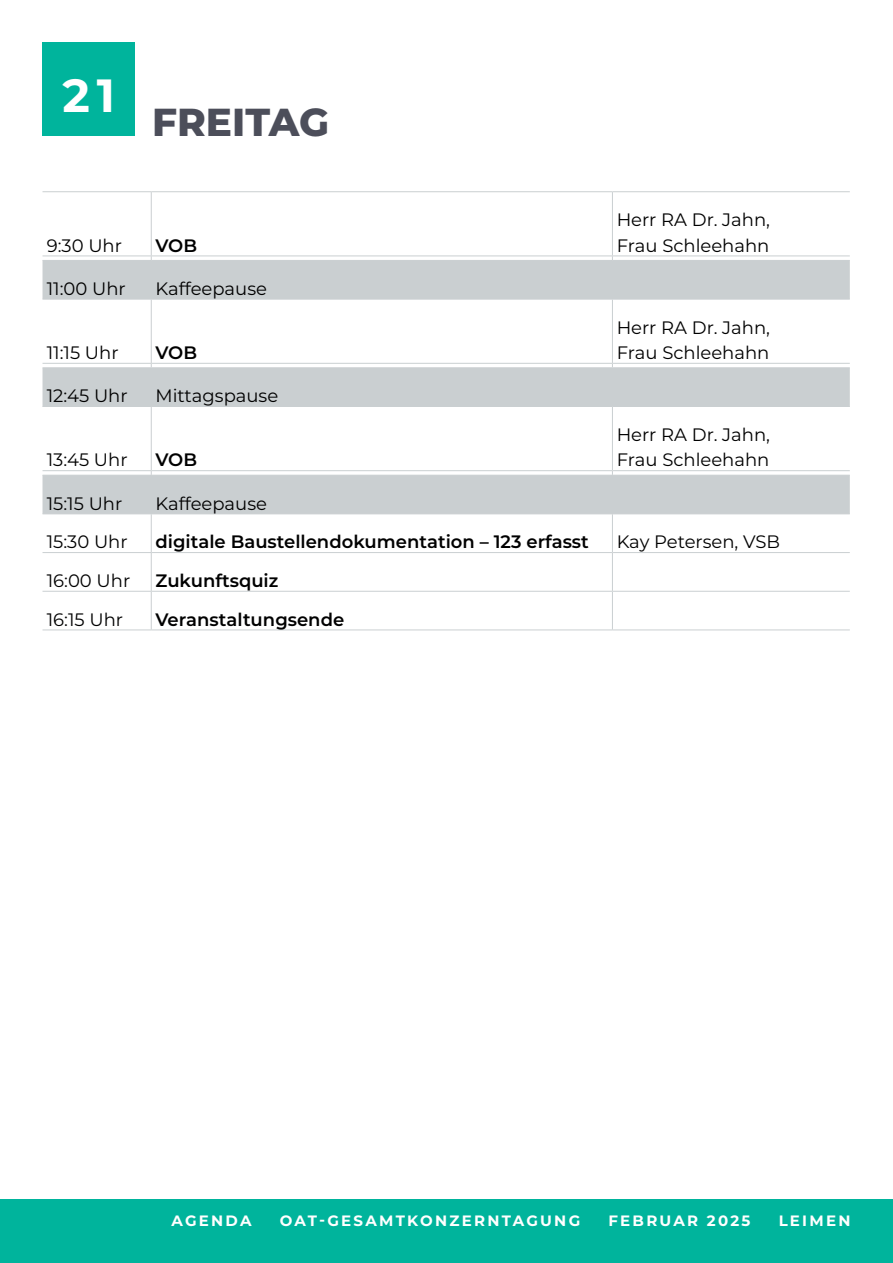
<style>
.page{position:relative;width:893px;height:1263px;background:#fff}
.page>*{position:absolute;margin:0;border:0;box-sizing:border-box;transform-origin:0 0}
.t1{font:700 46.5px "Montserrat";color:#fff}
.t2{font:800 39px "Montserrat";color:#4c4e5a}
.t3{font:18px/25.5px "Montserrat";color:#000}
.t4{font:600 18px "Montserrat";color:#000}
.t5{font:700 15px "Montserrat";letter-spacing:.15em;color:#fff}
</style>
<div class="page">
<div style="left:0;top:1200px;width:893px;height:63px;background:#00b49c"></div>
<div style="left:43px;top:43px;width:92px;height:93px;background:#00b49c"></div>
<svg style="left:43px;top:261px;width:807px;height:252px"></svg>
<hr style="left:43px;top:191px;width:108px;height:1px;background:#cacfd1">
<hr style="left:151px;top:191px;width:461px;height:1px;background:#cacfd1">
<hr style="left:151px;top:192px;width:1px;height:64px;background:#cacfd1">
<hr style="left:612px;top:191px;width:238px;height:1px;background:#cacfd1">
<hr style="left:612px;top:192px;width:1px;height:64px;background:#cacfd1">
<hr style="left:43px;top:256px;width:108px;height:1px;background:#cacfd1">
<hr style="left:151px;top:256px;width:461px;height:1px;background:#cacfd1">
<hr style="left:612px;top:256px;width:238px;height:1px;background:#cacfd1">
<hr style="left:43px;top:260px;width:108px;height:1px;background:#cacfd1">
<hr style="left:151px;top:260px;width:461px;height:1px;background:#cacfd1">
<hr style="left:151px;top:261px;width:1px;height:38px;background:#cacfd1">
<hr style="left:612px;top:260px;width:238px;height:1px;background:#cacfd1">
<hr style="left:612px;top:261px;width:1px;height:38px;background:#cacfd1">
<hr style="left:43px;top:299px;width:108px;height:1px;background:#cacfd1">
<hr style="left:151px;top:299px;width:461px;height:1px;background:#cacfd1">
<hr style="left:151px;top:299px;width:1px;height:64px;background:#cacfd1">
<hr style="left:612px;top:299px;width:238px;height:1px;background:#cacfd1">
<hr style="left:612px;top:299px;width:1px;height:64px;background:#cacfd1">
<hr style="left:43px;top:363px;width:108px;height:1px;background:#cacfd1">
<hr style="left:151px;top:363px;width:461px;height:1px;background:#cacfd1">
<hr style="left:612px;top:363px;width:238px;height:1px;background:#cacfd1">
<hr style="left:43px;top:367px;width:108px;height:1px;background:#cacfd1">
<hr style="left:151px;top:367px;width:461px;height:1px;background:#cacfd1">
<hr style="left:151px;top:368px;width:1px;height:38px;background:#cacfd1">
<hr style="left:612px;top:367px;width:238px;height:1px;background:#cacfd1">
<hr style="left:612px;top:368px;width:1px;height:38px;background:#cacfd1">
<hr style="left:43px;top:406px;width:108px;height:1px;background:#cacfd1">
<hr style="left:151px;top:406px;width:461px;height:1px;background:#cacfd1">
<hr style="left:151px;top:407px;width:1px;height:63px;background:#cacfd1">
<hr style="left:612px;top:406px;width:238px;height:1px;background:#cacfd1">
<hr style="left:612px;top:407px;width:1px;height:63px;background:#cacfd1">
<hr style="left:43px;top:470px;width:108px;height:1px;background:#cacfd1">
<hr style="left:151px;top:470px;width:461px;height:1px;background:#cacfd1">
<hr style="left:612px;top:470px;width:238px;height:1px;background:#cacfd1">
<hr style="left:43px;top:475px;width:108px;height:1px;background:#cacfd1">
<hr style="left:151px;top:475px;width:461px;height:1px;background:#cacfd1">
<hr style="left:151px;top:476px;width:1px;height:37px;background:#cacfd1">
<hr style="left:612px;top:475px;width:238px;height:1px;background:#cacfd1">
<hr style="left:612px;top:476px;width:1px;height:37px;background:#cacfd1">
<hr style="left:43px;top:513px;width:108px;height:1px;background:#cacfd1">
<hr style="left:151px;top:513px;width:461px;height:1px;background:#cacfd1">
<hr style="left:151px;top:514px;width:1px;height:38px;background:#cacfd1">
<hr style="left:612px;top:513px;width:238px;height:1px;background:#cacfd1">
<hr style="left:612px;top:514px;width:1px;height:38px;background:#cacfd1">
<hr style="left:43px;top:552px;width:108px;height:1px;background:#cacfd1">
<hr style="left:151px;top:552px;width:461px;height:1px;background:#cacfd1">
<hr style="left:151px;top:553px;width:1px;height:38px;background:#cacfd1">
<hr style="left:612px;top:552px;width:238px;height:1px;background:#cacfd1">
<hr style="left:612px;top:553px;width:1px;height:38px;background:#cacfd1">
<hr style="left:151px;top:592px;width:1px;height:37px;background:#cacfd1">
<hr style="left:612px;top:592px;width:1px;height:37px;background:#cacfd1">
<hr style="left:43px;top:591px;width:108px;height:1px;background:#cacfd1">
<hr style="left:151px;top:591px;width:461px;height:1px;background:#cacfd1">
<hr style="left:612px;top:591px;width:238px;height:1px;background:#cacfd1">
<hr style="left:43px;top:629px;width:108px;height:1px;background:#cacfd1">
<hr style="left:151px;top:629px;width:461px;height:1px;background:#cacfd1">
<hr style="left:612px;top:629px;width:238px;height:1px;background:#cacfd1">
<h1 class="t1" style="left:62px;top:62px;width:54px">21</h1>
<h2 class="t2" style="left:152px;top:94px;width:179px">FREITAG</h2>
<p class="t3" style="left:47px;top:232px;width:77px">9:30 Uhr</p>
<p class="t4" style="left:156px;top:232px;width:43px">VOB</p>
<p class="t3" style="left:47px;top:275px;width:81px">11:00 Uhr</p>
<p class="t3" style="left:156px;top:275px;width:113px">Kaffeepause</p>
<p class="t3" style="left:47px;top:339px;width:73px">11:15 Uhr</p>
<p class="t4" style="left:156px;top:340px;width:43px">VOB</p>
<p class="t3" style="left:47px;top:382px;width:82px">12:45 Uhr</p>
<p class="t3" style="left:156px;top:382px;width:124px">Mittagspause</p>
<p class="t3" style="left:47px;top:447px;width:82px">13:45 Uhr</p>
<p class="t4" style="left:156px;top:447px;width:43px">VOB</p>
<p class="t3" style="left:617px;top:206px;width:155px">Herr RA Dr. Jahn,<br>Frau Schleehahn</p>
<p class="t3" style="left:617px;top:314px;width:155px">Herr RA Dr. Jahn,<br>Frau Schleehahn</p>
<p class="t3" style="left:617px;top:421px;width:155px">Herr RA Dr. Jahn,<br>Frau Schleehahn</p>
<p class="t3" style="left:47px;top:490px;width:77px">15:15 Uhr</p>
<p class="t3" style="left:156px;top:490px;width:113px">Kaffeepause</p>
<p class="t3" style="left:47px;top:528px;width:82px">15:30 Uhr</p>
<p class="t4" style="left:156px;top:529px;width:435px">digitale Baustellendokumentation – 123 erfasst</p>
<p class="t3" style="left:617px;top:528px;width:165px">Kay Petersen, VSB</p>
<p class="t3" style="left:47px;top:567px;width:85px">16:00 Uhr</p>
<p class="t4" style="left:156px;top:568px;width:124px">Zukunftsquiz</p>
<p class="t3" style="left:47px;top:606px;width:78px">16:15 Uhr</p>
<p class="t4" style="left:156px;top:606px;width:190px">Veranstaltungsende</p>
<p class="t5" style="left:172px;top:1210px;width:82px">AGENDA</p>
<p class="t5" style="left:280px;top:1210px;width:302px">OAT-GESAMTKONZERNTAGUNG</p>
<p class="t5" style="left:608px;top:1210px;width:143px">FEBRUAR 2025</p>
<p class="t5" style="left:779px;top:1210px;width:73px">LEIMEN</p>
</div>
